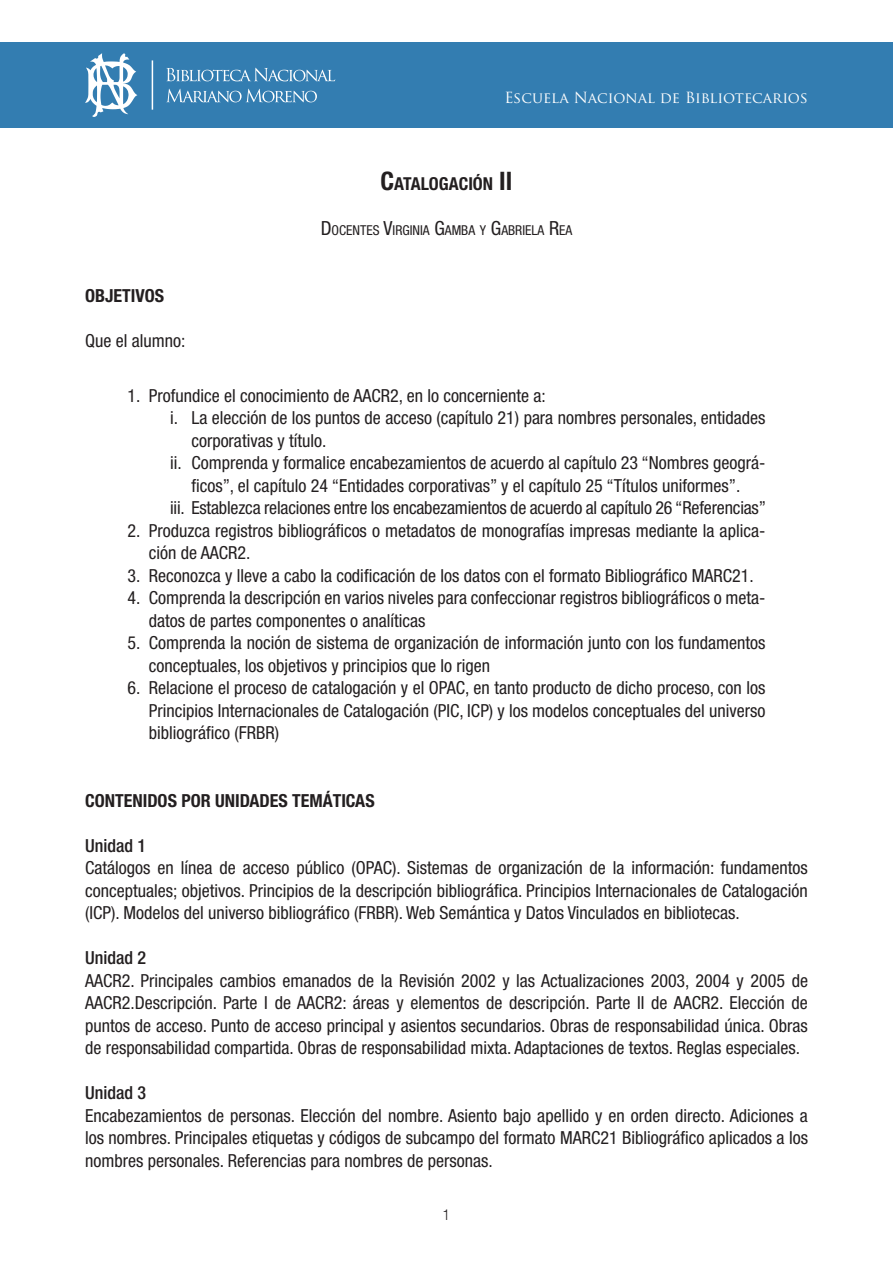
<style>
.page{position:relative;width:893px;height:1263px;background:#fff}
.page>*{position:absolute;margin:0;border:0;box-sizing:border-box;transform-origin:0 0}
.t1{font:condensed 18px/22.5px "Helvetica Neue";color:#231f20;text-align:justify}
.t2{font:700 condensed 18px "Helvetica Neue";color:#231f20}
.t3{font:500 condensed 18px "Helvetica Neue";color:#231f20}
.t4{font:700 condensed 17.85px "Helvetica Neue";color:#231f20}
.t5{font:15px "Trajan Pro";color:#fff}
.t6{font:300 condensed 15px "Helvetica Neue";color:#231f20}
.t7{font:condensed 13.65px "Helvetica Neue";color:#231f20}
.s1{font-size:25.5px}
.s2{font-size:19.5px}
</style>
<div class="page">
<div style="left:0;top:43px;width:893px;height:85px;background:#337db1"></div>
<svg style="left:85px;top:53px;width:52px;height:64px"></svg>
<svg style="left:166px;top:68px;width:169px;height:13px"></svg>
<svg style="left:167px;top:89px;width:150px;height:13px"></svg>
<hr style="left:152px;top:60px;width:1px;height:50px;background:#fff">
<p class="t5" style="left:504px;top:88px;width:305px">Escuela Nacional de Bibliotecarios</p>
<p class="t2" style="left:85px;top:285px;width:80px">OBJETIVOS</p>
<p class="t1" style="left:85px;top:330px;width:102px">Que el alumno:</p>
<p class="t4" style="left:381px;top:173px;width:125px"><span class="s1">C</span>ATALOGACIÓN <span class="s1">II</span></p>
<p class="t7" style="left:321px;top:222px;width:253px"><span class="s2">D</span>OCENTES <span class="s2">V</span>IRGINIA <span class="s2">G</span>AMBA Y <span class="s2">G</span>ABRIELA <span class="s2">R</span>EA</p>
<p class="t1" style="left:128px;top:384px;width:420px">1. Profundice el conocimiento de AACR2, en lo concerniente a:</p>
<p class="t1" style="left:170px;top:406px;width:597px">i. La elección de los puntos de acceso (capítulo 21) para nombres personales, entidades</p>
<p class="t1" style="left:191px;top:429px;width:137px">corporativas y título.</p>
<p class="t1" style="left:170px;top:451px;width:597px">ii. Comprenda y formalice encabezamientos de acuerdo al capítulo 23 “Nombres geográ-</p>
<p class="t1" style="left:191px;top:474px;width:551px">ficos”, el capítulo 24 “Entidades corporativas” y el capítulo 25 “Títulos uniformes”.</p>
<p class="t1" style="left:170px;top:496px;width:597px">iii. Establezca relaciones entre los encabezamientos de acuerdo al capítulo 26 “Referencias”</p>
<p class="t1" style="left:149px;top:519px;width:618px;text-indent:-21px">2. Produzca registros bibliográficos o metadatos de monografías impresas mediante la aplica&shy;ción de AACR2.</p>
<p class="t1" style="left:128px;top:564px;width:628px">3. Reconozca y lleve a cabo la codificación de los datos con el formato Bibliográfico MARC21.</p>
<p class="t1" style="left:149px;top:586px;width:618px;text-indent:-21px">4. Comprenda la descripción en varios niveles para confeccionar registros bibliográficos o meta&shy;datos de partes componentes o analíticas</p>
<p class="t1" style="left:149px;top:631px;width:618px;text-indent:-21px">5. Comprenda la noción de sistema de organización de información junto con los fundamentos conceptuales, los objetivos y principios que lo rigen</p>
<p class="t1" style="left:149px;top:676px;width:618px;text-indent:-21px">6. Relacione el proceso de catalogación y el OPAC, en tanto producto de dicho proceso, con los Principios Internacionales de Catalogación (PIC, ICP) y los modelos conceptuales del universo bibliográfico (FRBR)</p>
<p class="t2" style="left:85px;top:789px;width:291px">CONTENIDOS POR UNIDADES TEMÁTICAS</p>
<p class="t3" style="left:85px;top:835px;width:62px">Unidad 1</p>
<p class="t1" style="left:85px;top:856px;width:724px">Catálogos en línea de acceso público (OPAC). Sistemas de organización de la información: fundamentos conceptuales; objetivos. Principios de la descripción bibliográfica. Principios Internacionales de Catalogación (ICP). Modelos del universo bibliográfico (FRBR). Web Semántica y Datos Vinculados en bibliotecas.</p>
<p class="t3" style="left:85px;top:947px;width:62px">Unidad 2</p>
<p class="t1" style="left:85px;top:969px;width:724px">AACR2. Principales cambios emanados de la Revisión 2002 y las Actualizaciones 2003, 2004 y 2005 de AACR2.Descripción. Parte I de AACR2: áreas y elementos de descripción. Parte II de AACR2. Elección de puntos de acceso. Punto de acceso principal y asientos secundarios. Obras de responsabilidad única. Obras de responsabilidad compartida. Obras de responsabilidad mixta. Adaptaciones de textos. Reglas especiales.</p>
<p class="t3" style="left:85px;top:1082px;width:62px">Unidad 3</p>
<p class="t1" style="left:85px;top:1104px;width:724px">Encabezamientos de personas. Elección del nombre. Asiento bajo apellido y en orden directo. Adiciones a los nombres. Principales etiquetas y códigos de subcampo del formato MARC21 Bibliográfico aplicados a los nombres personales. Referencias para nombres de personas.</p>
<p class="t6" style="left:443px;top:1206px;width:9px">1</p>
</div>
